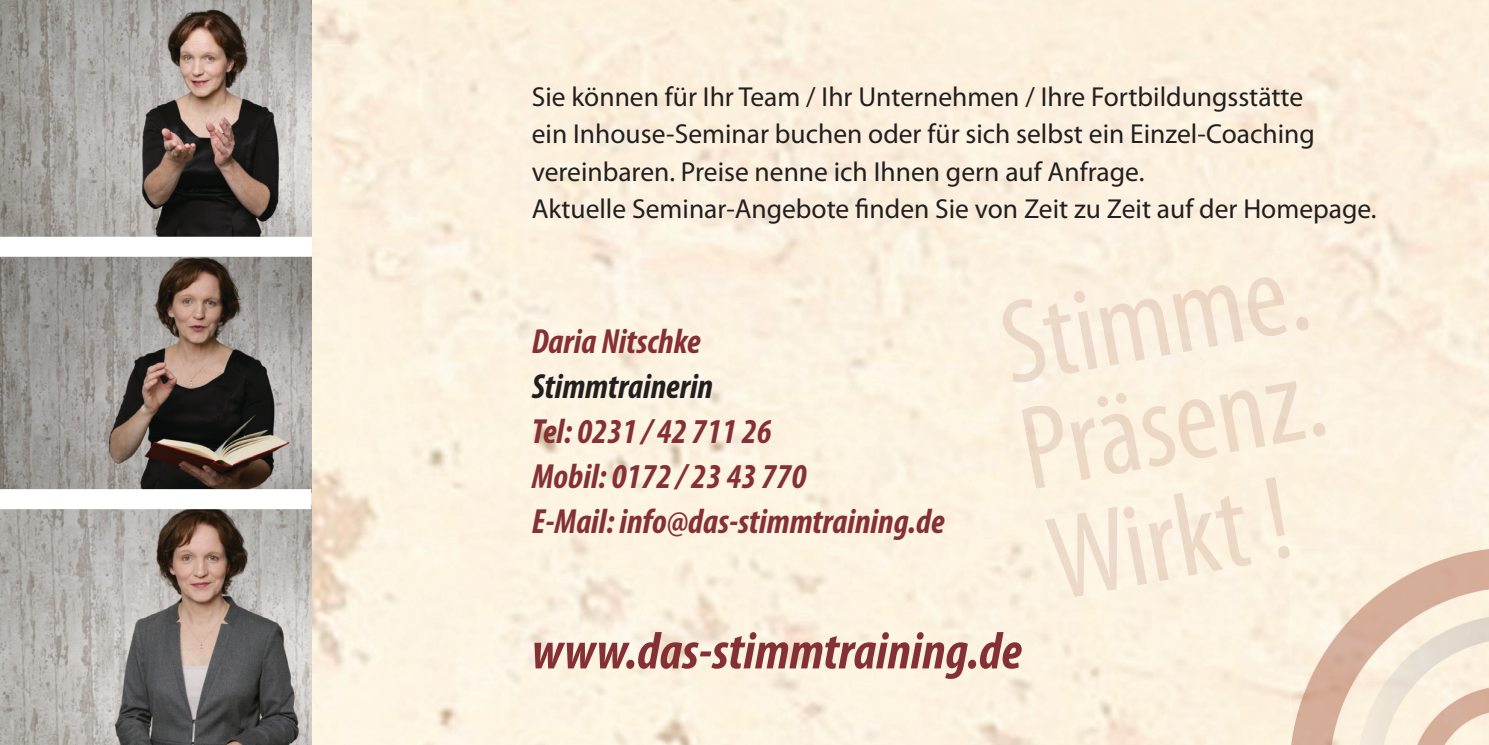
<style>
.page{position:relative;width:1489px;height:745px;background:#fff}
.page>*{position:absolute;margin:0;border:0;box-sizing:border-box;transform-origin:0 0}
.t1{font:italic 700 condensed 52.5px "Myriad Pro";color:#853035}
.t2{font:italic 700 condensed 35px/45px "Myriad Pro";color:#853035}
.t3{font:italic 700 condensed 35px "Myriad Pro";color:#231f20}
.t4{font:27.5px/37.5px "Myriad Pro";color:#231f20}
</style>
<div class="page">
<img style="left:998px;top:248px;width:311px;height:136px">
<img style="left:1021px;top:354px;width:305px;height:135px">
<img style="left:1044px;top:474px;width:246px;height:126px">
<img style="left:1290px;top:547px;width:198px;height:197px">
<img style="left:0;top:505px;width:312px;height:239px">
<img style="left:0;top:256px;width:312px;height:236px">
<img style="left:0;top:0;width:312px;height:236px">
<div style="left:0;top:489px;width:311px;height:20px;background:#fff"></div>
<svg style="left:855px;top:198px;width:12px;height:20px"></svg>
<p class="t4" style="left:531px;top:77px;width:846px">Sie können für Ihr Team / Ihr Unternehmen / Ihre Fortbildungsstätte<br>ein Inhouse-Seminar buchen oder für sich selbst ein Einzel-Coaching vereinbaren. Preise nenne ich Ihnen gern auf Anfrage.<br>Aktuelle Seminar-Angebote nden Sie von Zeit zu Zeit auf der Homepage.</p>
<p class="t2" style="left:531px;top:318px;width:170px">Daria Nitschke</p>
<p class="t3" style="left:531px;top:364px;width:183px">Stimmtrainerin</p>
<p class="t2" style="left:531px;top:408px;width:414px">Tel: 0231 / 42 711 26<br>Mobil: 0172 / 23 43 770<br>E-Mail: info@das-stimmtraining.de</p>
<h1 class="t1" style="left:531px;top:617px;width:491px">www.das-stimmtraining.de</h1>
</div>
